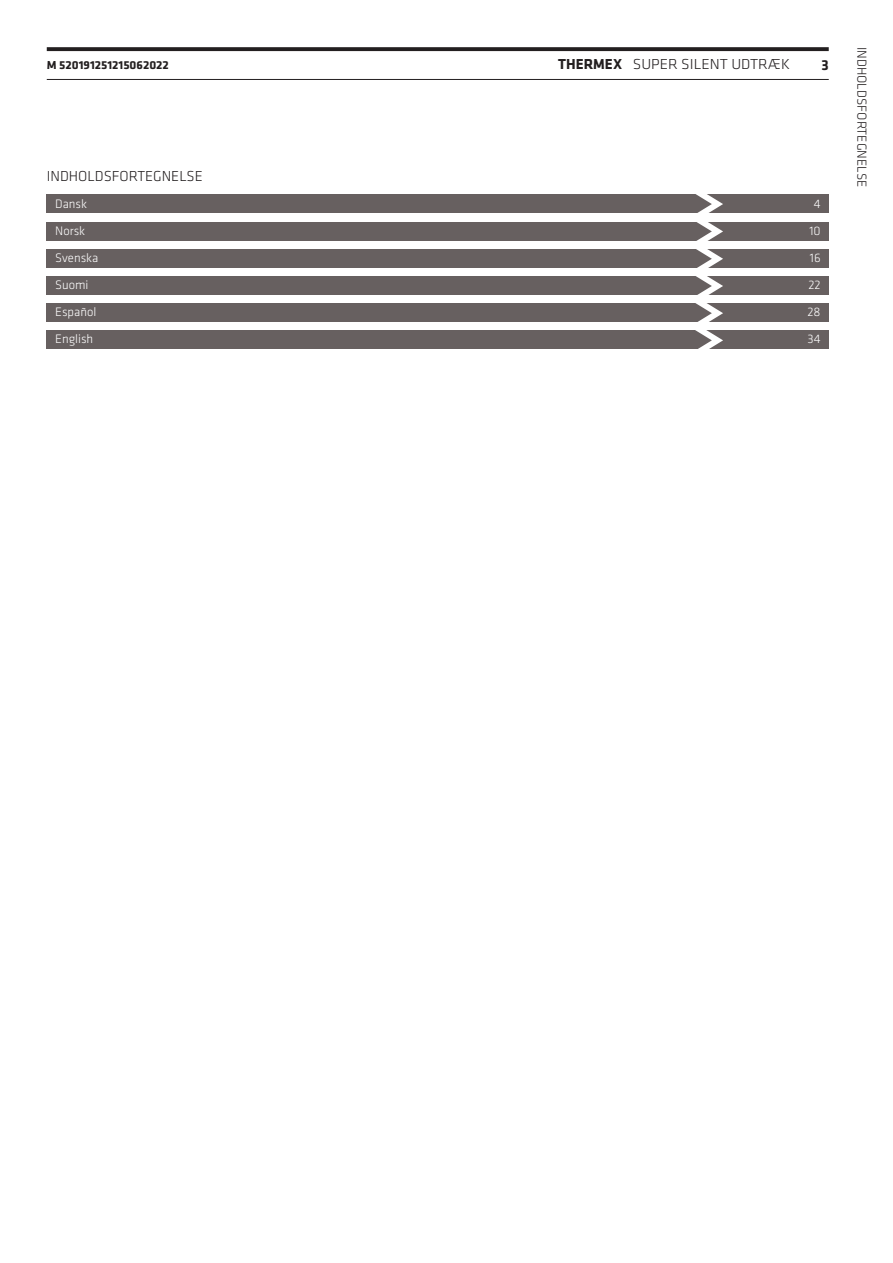
<style>
.page{position:relative;width:893px;height:1263px;background:#fff}
.page>*{position:absolute;margin:0;border:0;box-sizing:border-box;transform-origin:0 0}
.indhold{font:300 15px "Klavika";color:#231f20;scale:1.04 1}
.indhold-2{font:300 15px "Klavika";color:#231f20}
.t1{font:700 15px "Klavika";color:#231f20}
.t2{font:300 13.5px "Klavika";color:#231f20}
.indhold-3{font:300 12.75px "Klavika";color:#fff}
.t3{font:700 12px "Klavika";color:#231f20;scale:1.04 1}
.s1{font-weight:700}
</style>
<div class="page">
<svg style="left:47px;top:47px;width:782px;height:4px;background:#2c292a"></svg>
<hr style="left:47px;top:79px;width:782px;height:1px;background:#231f20">
<div style="left:47px;top:304px;width:782px;height:18px;background:#676060"></div>
<svg style="left:694px;top:303px;width:29px;height:19px"></svg>
<div style="left:47px;top:276px;width:782px;height:19px;background:#676060"></div>
<svg style="left:696px;top:276px;width:27px;height:19px"></svg>
<div style="left:47px;top:195px;width:782px;height:18px;background:#676060"></div>
<svg style="left:694px;top:194px;width:29px;height:19px"></svg>
<div style="left:47px;top:249px;width:782px;height:19px;background:#676060"></div>
<svg style="left:696px;top:249px;width:27px;height:19px"></svg>
<div style="left:47px;top:222px;width:782px;height:18px;background:#676060"></div>
<svg style="left:694px;top:222px;width:29px;height:19px"></svg>
<div style="left:47px;top:331px;width:782px;height:18px;background:#676060"></div>
<svg style="left:694px;top:330px;width:29px;height:19px"></svg>
<p class="t3" style="left:47px;top:59px;width:119px">M 520191251215062022</p>
<p class="indhold" style="left:558px;top:56px;width:224px"><span class="s1">THERMEX</span> SUPER SILENT UDTRÆK</p>
<p class="t1" style="left:821px;top:57px;width:9px">3</p>
<p class="t2" style="left:869px;top:47px;width:142px;rotate:90deg">INDHOLDSFORTEGNELSE</p>
<p class="indhold-2" style="left:47px;top:168px;width:157px">INDHOLDSFORTEGNELSE</p>
<p class="indhold-3" style="left:55px;top:197px;width:33px">Dansk</p>
<p class="indhold-3" style="left:55px;top:224px;width:31px">Norsk</p>
<p class="indhold-3" style="left:55px;top:251px;width:45px">Svenska</p>
<p class="indhold-3" style="left:55px;top:278px;width:35px">Suomi</p>
<p class="indhold-3" style="left:55px;top:305px;width:42px">Español</p>
<p class="indhold-3" style="left:55px;top:332px;width:40px">English</p>
<p class="indhold-3" style="left:814px;top:197px;width:8px">4</p>
<p class="indhold-3" style="left:809px;top:224px;width:13px">10</p>
<p class="indhold-3" style="left:810px;top:251px;width:12px">16</p>
<p class="indhold-3" style="left:808px;top:278px;width:14px">22</p>
<p class="indhold-3" style="left:807px;top:305px;width:15px">28</p>
<p class="indhold-3" style="left:807px;top:332px;width:15px">34</p>
</div>
